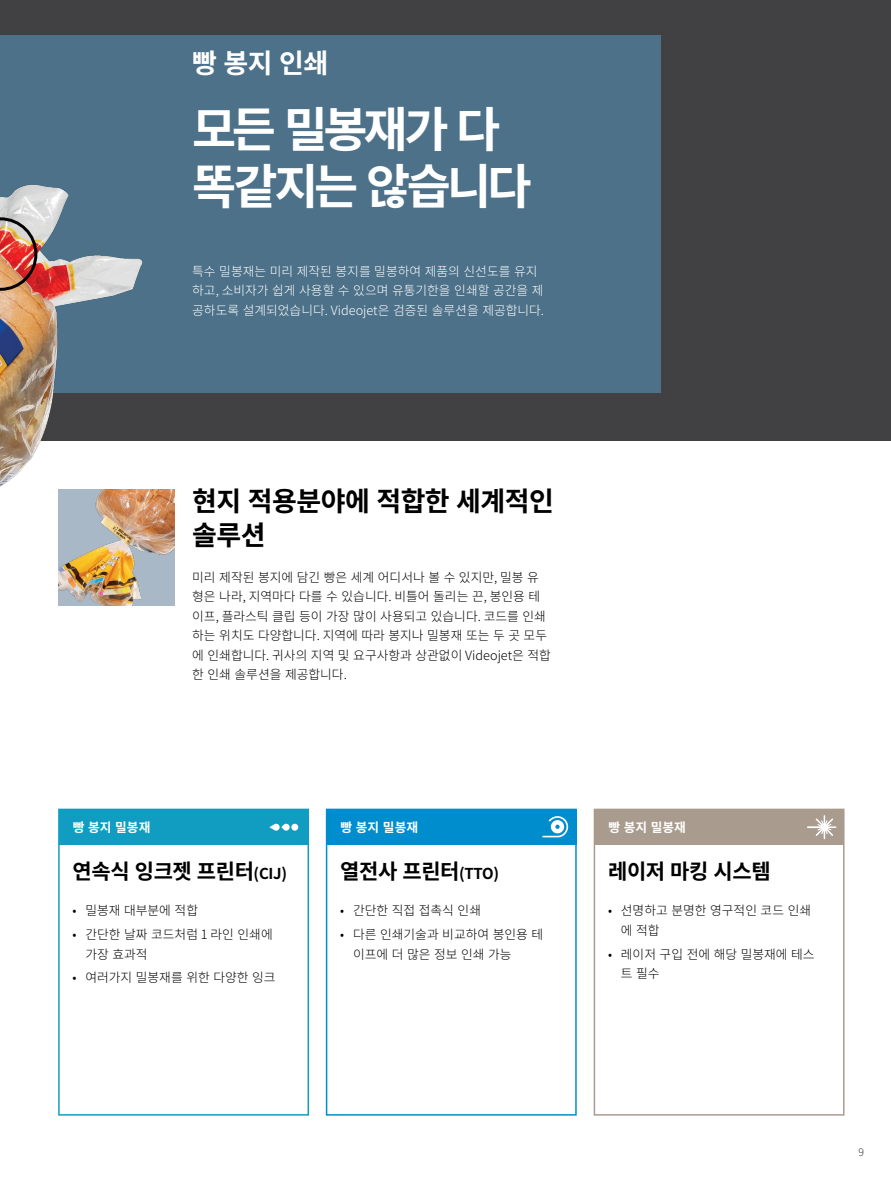
<style>
.page{position:relative;width:891px;height:1188px;background:#fff}
.page>*{position:absolute;margin:0;border:0;box-sizing:border-box;transform-origin:0 0}
.t1{font:700 48px/57px "Noto Sans CJ Kkr";letter-spacing:-.08em;color:#fff}
.t2{font:700 27px/34.5px "Noto Sans CJ Kkr";letter-spacing:-.02em;color:#000}
.t3{font:700 27px "Noto Sans CJ Kkr";color:#fff}
.t4{font:700 21px "Noto Sans CJ Kkr";letter-spacing:-.02em;color:#000}
.t5{font:300 12.75px/19.5px "Noto Sans CJ Kkr";color:#000}
.t6{font:300 12.75px/19.5px "Noto Sans CJ Kkr";color:#fff}
.t7{font:700 12.75px "Noto Sans CJ Kkr";color:#fff}
.t8{font:300 10.5px "Noto Sans CJ Kkr";color:#414042}
.s1{font-size:15px}
</style>
<div class="page">
<div style="left:0;top:0;width:891px;height:441px;background:#414042"></div>
<div style="left:0;top:36px;width:661px;height:357px;background:#4c7189"></div>
<img style="left:0;top:184px;width:175px;height:625px">
<img style="left:0;top:217px;width:37px;height:74px">
<img style="left:58px;top:489px;width:117px;height:117px">
<div style="left:326px;top:809px;width:251px;height:307px;border:2px solid #008dcd"></div>
<div style="left:58px;top:809px;width:251px;height:307px;border:2px solid #109dc1"></div>
<div style="left:594px;top:809px;width:251px;height:307px;border:2px solid #a99b8d"></div>
<div style="left:327px;top:809px;width:249px;height:36px;background:#008dcd"></div>
<div style="left:59px;top:809px;width:250px;height:36px;background:#109dc1"></div>
<div style="left:594px;top:809px;width:250px;height:36px;background:#a99b8d"></div>
<svg style="left:542px;top:816px;width:26px;height:21px"></svg>
<div style="left:291px;top:824px;width:7px;height:7px;background:#fff;border-radius:50%"></div>
<svg style="left:269px;top:824px;width:21px;height:7px"></svg>
<svg style="left:807px;top:815px;width:29px;height:24px"></svg>
<h2 class="t3" style="left:192px;top:48px;width:138px">빵 봉지 인쇄</h2>
<h1 class="t1" style="left:192px;top:102px;width:341px">모든 밀봉재가 다 똑같지는 않습니다</h1>
<p class="t6" style="left:192px;top:262px;width:353px">특수 밀봉재는 미리 제작된 봉지를 밀봉하여 제품의 신선도를 유지 하고, 소비자가 쉽게 사용할 수 있으며 유통기한을 인쇄할 공간을 제 공하도록 설계되었습니다. Videojet은 검증된 솔루션을 제공합니다.</p>
<h2 class="t2" style="left:192px;top:484px;width:363px">현지 적용분야에 적합한 세계적인 솔루션</h2>
<p class="t5" style="left:192px;top:568px;width:360px">미리 제작된 봉지에 담긴 빵은 세계 어디서나 볼 수 있지만, 밀봉 유 형은 나라, 지역마다 다를 수 있습니다. 비틀어 돌리는 끈, 봉인용 테 이프, 플라스틱 클립 등이 가장 많이 사용되고 있습니다. 코드를 인쇄 하는 위치도 다양합니다. 지역에 따라 봉지나 밀봉재 또는 두 곳 모두 에 인쇄합니다. 귀사의 지역 및 요구사항과 상관없이 Videojet은 적합 한 인쇄 솔루션을 제공합니다.</p>
<p class="t7" style="left:73px;top:820px;width:79px">빵 봉지 밀봉재</p>
<p class="t7" style="left:341px;top:820px;width:79px">빵 봉지 밀봉재</p>
<p class="t7" style="left:608px;top:820px;width:79px">빵 봉지 밀봉재</p>
<h3 class="t4" style="left:73px;top:859px;width:216px">연속식 잉크젯 프린터<span class="s1">(CIJ)</span></h3>
<p class="t5" style="left:73px;top:901px;width:127px">• 밀봉재 대부분에 적합</p>
<p class="t5" style="left:85px;top:925px;width:189px;text-indent:-13px">• 간단한 날짜 코드처럼 1 라인 인쇄에 가장 효과적</p>
<p class="t5" style="left:73px;top:968px;width:204px">• 여러가지 밀봉재를 위한 다양한 잉크</p>
<h3 class="t4" style="left:340px;top:859px;width:160px">열전사 프린터<span class="s1">(TTO)</span></h3>
<p class="t5" style="left:340px;top:901px;width:142px">• 간단한 직접 접촉식 인쇄</p>
<p class="t5" style="left:353px;top:925px;width:192px;text-indent:-13px">• 다른 인쇄기술과 비교하여 봉인용 테 이프에 더 많은 정보 인쇄 가능</p>
<h3 class="t4" style="left:608px;top:859px;width:164px">레이저 마킹 시스템</h3>
<p class="t5" style="left:621px;top:901px;width:192px;text-indent:-13px">• 선명하고 분명한 영구적인 코드 인쇄 에 적합</p>
<p class="t5" style="left:621px;top:944px;width:195px;text-indent:-13px">• 레이저 구입 전에 해당 밀봉재에 테스 트 필수</p>
<p class="t8" style="left:858px;top:1147px;width:7px">9</p>
</div>
